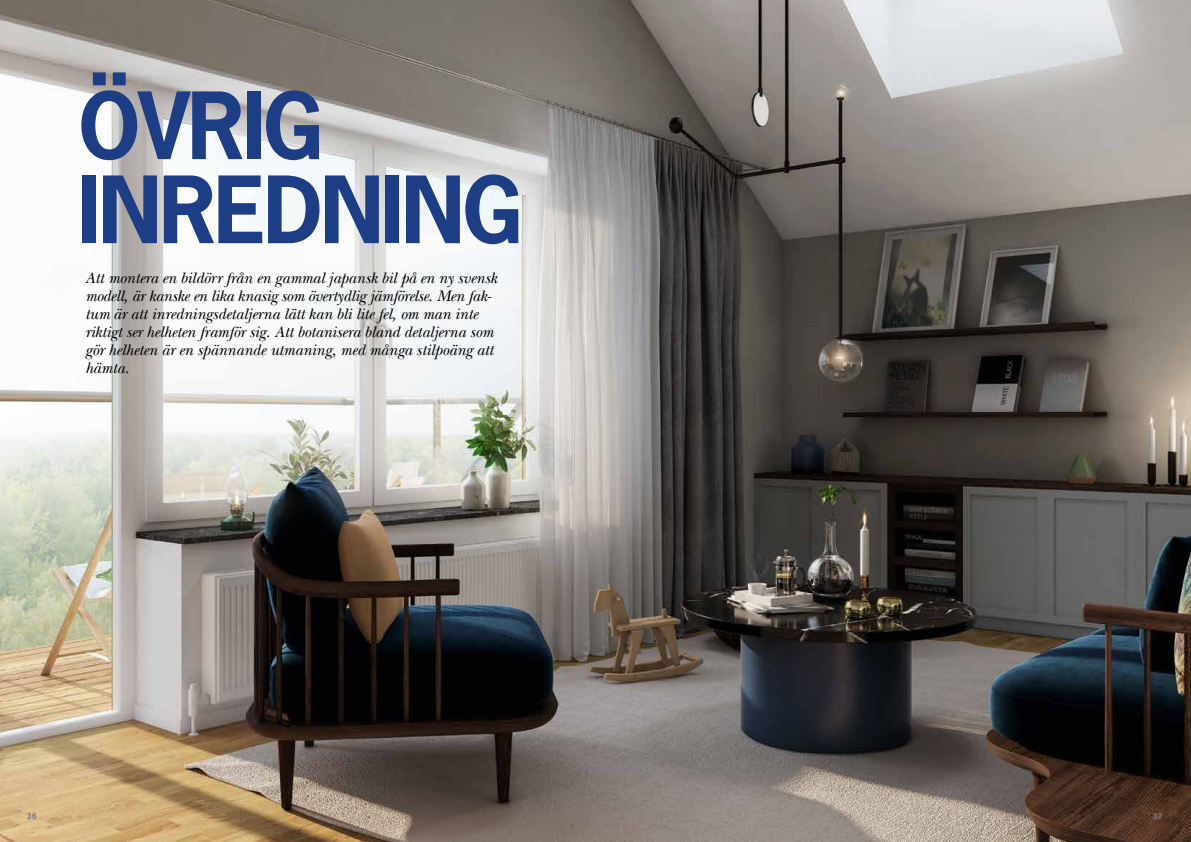
<style>
.page{position:relative;width:1191px;height:842px;background:#fff}
.page>*{position:absolute;margin:0;border:0;box-sizing:border-box;transform-origin:0 0}
.t1{font:700 87px/84px "News Gothic";letter-spacing:-.03em;color:#1d3d85}
.t2{font:16px/18px "ITC New Baskerville Italic Os F";letter-spacing:-.005em;color:#000}
.t3{font:700 7.5px "News Gothic";color:#77787b}
</style>
<div class="page">
<img style="left:0;top:0;width:1191px;height:842px">
<h1 class="t1" style="left:78px;top:83px;width:446px">ÖVRIG<br>INREDNING</h1>
<p class="t2" style="left:85px;top:269px;width:413px">Att montera en bildörr från en gammal japansk bil på en ny svensk modell, är kanske en lika knasig som övertydlig jämförelse. Men fak&shy;tum är att inredningsdetaljerna lätt kan bli lite fel, om man inte riktigt ser helheten framför sig. Att botanisera bland detaljerna som gör helheten är en spännande utmaning, med många stilpoäng att hämta.</p>
<p class="t3" style="left:27px;top:812px;width:11px">36</p>
<p class="t3" style="left:1152px;top:812px;width:11px">37</p>
</div>
